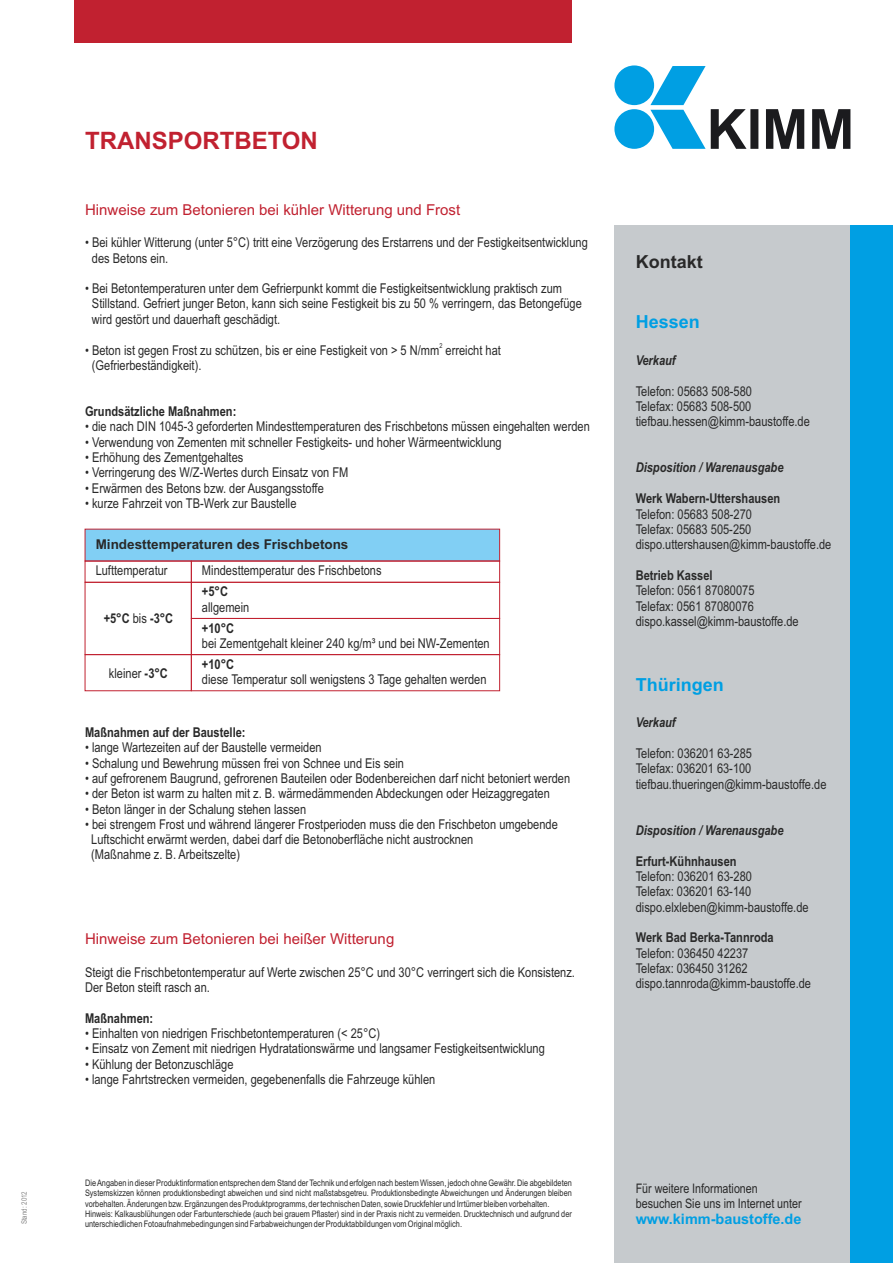
<style>
.page{position:relative;width:893px;height:1263px;background:#fff}
.page>*{position:absolute;margin:0;border:0;box-sizing:border-box;transform-origin:0 0}
.t1{font:700 24px "Arial";color:#c12130}
.t2{font:700 18px "Arial";color:#009fe3}
.t3{font:700 18px "Arial";color:#292929}
.t4{font:15px "Arial";color:#c12130}
.t5{font:700 14.4px "Arial";color:#009fe3}
.t6{font:13.5px/15.3px "Arial Narrow";color:#292929}
.t7{font:700 13.5px "Arial Narrow";color:#292929}
.t8{font:italic 700 13.5px "Arial Narrow";color:#292929}
.t9{font:700 13.5px "Arial";color:#292929}
.t10{font:13.2px/14.9px "Arial Narrow";color:#292929}
.t11{font:9px/10.2px "Arial Narrow";color:#292929}
.t12{font:7.5px "Arial Narrow";color:#888}
.t13{font:6.75px "Arial Narrow";color:#292929}
.s1{font-weight:400}
.s2{font-weight:700}
</style>
<div class="page">
<div style="left:614px;top:65px;width:40px;height:40px;background:#009fe3;border-radius:50%"></div>
<div style="left:614px;top:109px;width:40px;height:40px;background:#009fe3;border-radius:50%"></div>
<svg style="left:650px;top:66px;width:200px;height:83px"></svg>
<div style="left:74px;top:0;width:498px;height:43px;background:#c12130"></div>
<div style="left:614px;top:225px;width:236px;height:1038px;background:#c6cacd"></div>
<div style="left:850px;top:225px;width:43px;height:1038px;background:#009fe3"></div>
<svg style="left:84px;top:528px;width:416px;height:34px;background:#87c6e9"></svg>
<div style="left:85px;top:561px;width:107px;height:22px;border:1px solid #c12130"></div>
<div style="left:85px;top:582px;width:107px;height:73px;border:1px solid #c12130"></div>
<div style="left:191px;top:561px;width:309px;height:22px;border:1px solid #c12130"></div>
<div style="left:191px;top:582px;width:309px;height:37px;border:1px solid #c12130"></div>
<div style="left:191px;top:618px;width:309px;height:37px;border:1px solid #c12130"></div>
<div style="left:191px;top:654px;width:309px;height:37px;border:1px solid #c12130"></div>
<div style="left:85px;top:654px;width:107px;height:37px;border:1px solid #c12130"></div>
<h1 class="t1" style="left:85px;top:131px;width:234px">TRANSPORTBETON</h1>
<p class="t4" style="left:85px;top:204px;width:377px">Hinweise zum Betonieren bei kühler Witterung und Frost</p>
<p class="t6" style="left:92px;top:236px;width:497px;text-indent:-7px">• Bei kühler Witterung (unter 5°C) tritt eine Verzögerung des Erstarrens und der Festigkeitsentwicklung des Betons ein.</p>
<p class="t6" style="left:92px;top:282px;width:491px;text-indent:-7px">• Bei Betontemperaturen unter dem Gefrierpunkt kommt die Festigkeitsentwicklung praktisch zum<br>Stillstand. Gefriert junger Beton, kann sich seine Festigkeit bis zu 50 % verringern, das Betongefüge wird gestört und dauerhaft geschädigt.</p>
<p class="t13" style="left:439px;top:343px;width:5px">2</p>
<p class="t6" style="left:92px;top:344px;width:410px;text-indent:-7px">• Beton ist gegen Frost zu schützen, bis er eine Festigkeit von &gt; 5 N/mm erreicht hat (Gefrierbeständigkeit).</p>
<p class="t7" style="left:85px;top:406px;width:153px">Grundsätzliche Maßnahmen:</p>
<p class="t6" style="left:85px;top:420px;width:506px">• die nach DIN 1045-3 geforderten Mindesttemperaturen des Frischbetons müssen eingehalten werden</p>
<p class="t6" style="left:85px;top:436px;width:418px">• Verwendung von Zementen mit schneller Festigkeits- und hoher Wärmeentwicklung</p>
<p class="t6" style="left:85px;top:451px;width:160px">• Erhöhung des Zementgehaltes</p>
<p class="t6" style="left:85px;top:466px;width:265px">• Verringerung des W/Z-Wertes durch Einsatz von FM</p>
<p class="t6" style="left:85px;top:481px;width:240px">• Erwärmen des Betons bzw. der Ausgangsstoffe</p>
<p class="t6" style="left:85px;top:497px;width:213px">• kurze Fahrzeit von TB-Werk zur Baustelle</p>
<p class="t9" style="left:96px;top:539px;width:254px">Mindesttemperaturen des Frischbetons</p>
<p class="t6" style="left:96px;top:564px;width:73px">Lufttemperatur</p>
<p class="t6" style="left:202px;top:564px;width:181px">Mindesttemperatur des Frischbetons</p>
<p class="t7" style="left:104px;top:613px;width:71px">+5°C <span class="s1">bis</span> -3°C</p>
<p class="t7" style="left:202px;top:586px;width:28px">+5°C</p>
<p class="t6" style="left:202px;top:600px;width:49px">allgemein</p>
<p class="t7" style="left:202px;top:623px;width:34px">+10°C</p>
<p class="t6" style="left:202px;top:637px;width:289px">bei Zementgehalt kleiner 240 kg/m³ und bei NW-Zementen</p>
<p class="t7" style="left:202px;top:659px;width:34px">+10°C</p>
<p class="t6" style="left:202px;top:673px;width:286px">diese Temperatur soll wenigstens 3 Tage gehalten werden</p>
<p class="t6" style="left:109px;top:666px;width:60px">kleiner <span class="s2">-3°C</span></p>
<p class="t7" style="left:85px;top:727px;width:162px">Maßnahmen auf der Baustelle:</p>
<p class="t6" style="left:85px;top:741px;width:238px">• lange Wartezeiten auf der Baustelle vermeiden</p>
<p class="t6" style="left:85px;top:756px;width:320px">• Schalung und Bewehrung müssen frei von Schnee und Eis sein</p>
<p class="t6" style="left:85px;top:772px;width:487px">• auf gefrorenem Baugrund, gefrorenen Bauteilen oder Bodenbereichen darf nicht betoniert werden</p>
<p class="t6" style="left:85px;top:787px;width:466px">• der Beton ist warm zu halten mit z. B. wärmedämmenden Abdeckungen oder Heizaggregaten</p>
<p class="t6" style="left:85px;top:802px;width:223px">• Beton länger in der Schalung stehen lassen</p>
<p class="t6" style="left:91px;top:818px;width:468px;text-indent:-6px">• bei strengem Frost und während längerer Frostperioden muss die den Frischbeton umgebende<br>Luftschicht erwärmt werden, dabei darf die Betonoberfläche nicht austrocknen<br>(Maßnahme z. B. Arbeitszelte)</p>
<p class="t4" style="left:85px;top:933px;width:311px">Hinweise zum Betonieren bei heißer Witterung</p>
<p class="t6" style="left:85px;top:965px;width:491px">Steigt die Frischbetontemperatur auf Werte zwischen 25°C und 30°C verringert sich die Konsistenz.<br>Der Beton steift rasch an.</p>
<p class="t7" style="left:85px;top:1013px;width:70px">Maßnahmen:</p>
<p class="t6" style="left:85px;top:1027px;width:297px">• Einhalten von niedrigen Frischbetontemperaturen (&lt; 25°C)</p>
<p class="t6" style="left:85px;top:1042px;width:461px">• Einsatz von Zement mit niedrigen Hydratationswärme und langsamer Festigkeitsentwicklung</p>
<p class="t6" style="left:85px;top:1057px;width:150px">• Kühlung der Betonzuschläge</p>
<p class="t6" style="left:85px;top:1073px;width:352px">• lange Fahrtstrecken vermeiden, gegebenenfalls die Fahrzeuge kühlen</p>
<p class="t12" style="left:21px;top:1224px;width:35px;rotate:-90deg">Stand: 2012</p>
<p class="t11" style="left:85px;top:1179px;width:488px">Die Angaben in dieser Produktinformation entsprechen dem Stand der Technik und erfolgen nach bestem Wissen, jedoch ohne Gewähr. Die abgebildeten Systemskizzen können produktionsbedingt abweichen und sind nicht maßstabsgetreu. Produktionsbedingte Abweichungen und Änderungen bleiben vorbehalten. Änderungen bzw. Ergänzungen des Produktprogramms, der technischen Daten, sowie Druckfehler und Irrtümer bleiben vorbehalten.<br>Hinweis: Kalkausblühungen oder Farbunterschiede (auch bei grauem Pflaster) sind in der Praxis nicht zu vermeiden. Drucktechnisch und aufgrund der unterschiedlichen Fotoaufnahmebedingungen sind Farbabweichungen der Produktabbildungen vom Original möglich.</p>
<h2 class="t3" style="left:636px;top:255px;width:68px">Kontakt</h2>
<h2 class="t2" style="left:636px;top:315px;width:66px">Hessen</h2>
<p class="t8" style="left:636px;top:355px;width:41px">Verkauf</p>
<p class="t6" style="left:636px;top:385px;width:176px">Telefon: 05683 508-580<br>Telefax: 05683 508-500 tiefbau.hessen@kimm-baustoffe.de</p>
<p class="t8" style="left:636px;top:463px;width:149px">Disposition / Warenausgabe</p>
<p class="t7" style="left:636px;top:494px;width:146px">Werk Wabern-Uttershausen</p>
<p class="t6" style="left:636px;top:507px;width:197px">Telefon: 05683 508-270<br>Telefax: 05683 505-250 dispo.uttershausen@kimm-baustoffe.de</p>
<p class="t7" style="left:636px;top:570px;width:78px">Betrieb Kassel</p>
<p class="t6" style="left:636px;top:584px;width:165px">Telefon: 0561 87080075<br>Telefax: 0561 87080076 dispo.kassel@kimm-baustoffe.de</p>
<h2 class="t2" style="left:636px;top:678px;width:90px">Thüringen</h2>
<p class="t8" style="left:636px;top:717px;width:41px">Verkauf</p>
<p class="t6" style="left:636px;top:747px;width:192px">Telefon: 036201 63-285<br>Telefax: 036201 63-100 tiefbau.thueringen@kimm-baustoffe.de</p>
<p class="t8" style="left:636px;top:825px;width:149px">Disposition / Warenausgabe</p>
<p class="t7" style="left:636px;top:856px;width:102px">Erfurt-Kühnhausen</p>
<p class="t6" style="left:636px;top:870px;width:174px">Telefon: 036201 63-280<br>Telefax: 036201 63-140 dispo.elxleben@kimm-baustoffe.de</p>
<p class="t7" style="left:636px;top:932px;width:140px">Werk Bad Berka-Tannroda</p>
<p class="t6" style="left:636px;top:946px;width:177px">Telefon: 036450 42237<br>Telefax: 036450 31262 dispo.tannroda@kimm-baustoffe.de</p>
<p class="t10" style="left:636px;top:1182px;width:167px">Für weitere Informationen besuchen Sie uns im Internet unter</p>
<p class="t5" style="left:636px;top:1213px;width:167px">www.kimm-baustoffe.de</p>
</div>
